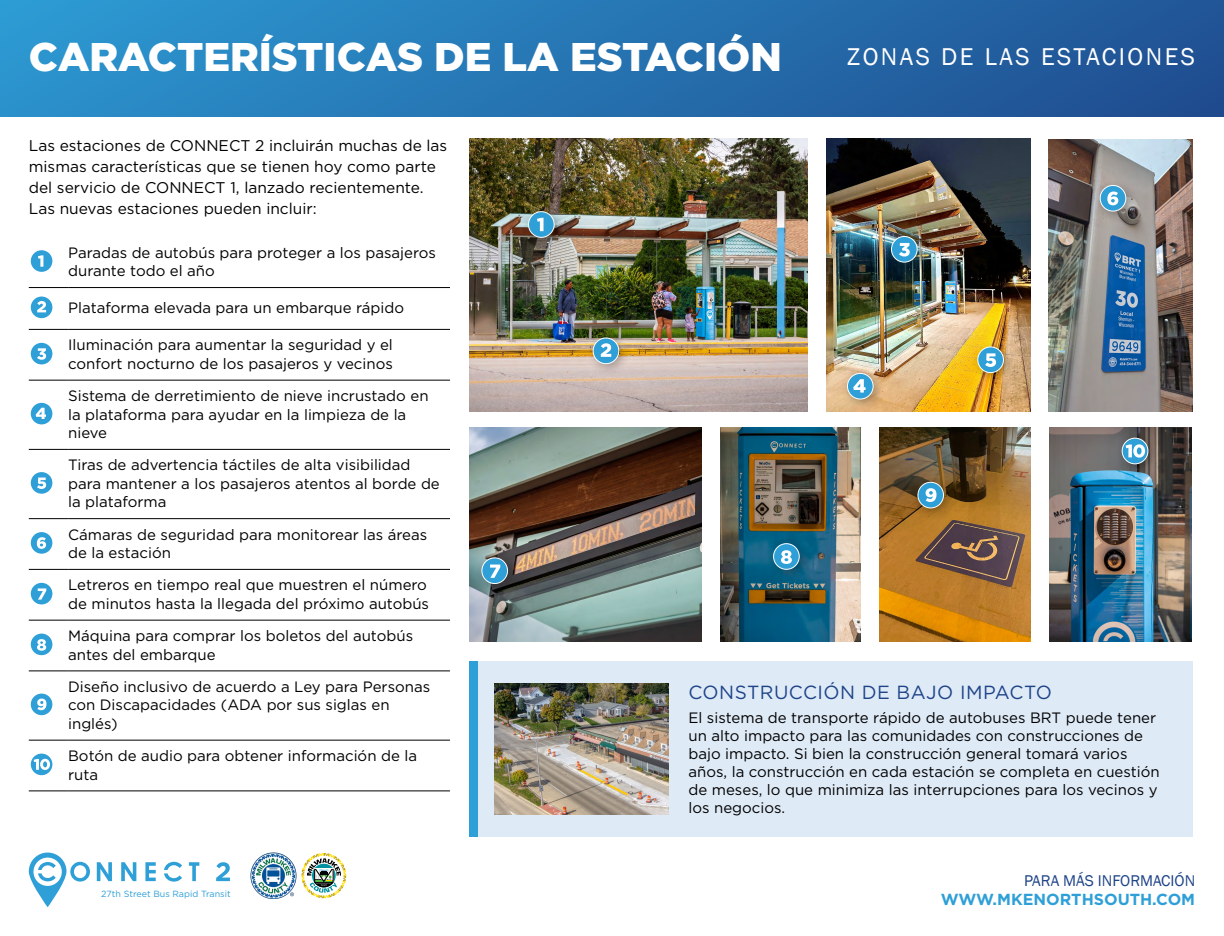
<style>
.page{position:relative;width:1224px;height:936px;background:#fff}
.page>*{position:absolute;margin:0;border:0;box-sizing:border-box;transform-origin:0 0}
.t1{font:900 40px "Gotham";color:#fff}
.t2{font:25px "Franklin Gothic";letter-spacing:.1em;color:#fff}
.t3{font:19px "Gotham";letter-spacing:.025em;color:#1e4488}
.t4{font:700 16px "Gotham";color:#2e9fd7}
.t5{font:16px "Franklin Gothic";color:#1e4488}
.t6{font:15.5px/21px "Gotham";color:#000}
.t7{font:15px/18.5px "Gotham";color:#000}
.t8{font:8.95px "Gotham";color:#2e9fd7}
</style>
<div class="page">
<div style="left:0;top:0;width:1224px;height:116px;background:linear-gradient(to right,#2c97d0,#205092)"></div>
<svg style="left:302px;top:853px;width:44px;height:45px"></svg>
<img style="left:251px;top:853px;width:46px;height:45px">
<svg style="left:29px;top:853px;width:61px;height:54px"></svg>
<svg style="left:97px;top:862px;width:15px;height:19px"></svg>
<svg style="left:121px;top:862px;width:15px;height:19px"></svg>
<svg style="left:189px;top:862px;width:10px;height:19px"></svg>
<svg style="left:164px;top:862px;width:18px;height:20px"></svg>
<svg style="left:145px;top:862px;width:11px;height:19px"></svg>
<svg style="left:216px;top:862px;width:14px;height:19px"></svg>
<hr style="left:29px;top:287px;width:39px;height:1px;background:#000">
<hr style="left:68px;top:287px;width:382px;height:1px;background:#000">
<hr style="left:29px;top:329px;width:39px;height:1px;background:#000">
<hr style="left:68px;top:329px;width:382px;height:1px;background:#000">
<hr style="left:29px;top:380px;width:39px;height:1px;background:#000">
<hr style="left:68px;top:380px;width:382px;height:1px;background:#000">
<hr style="left:29px;top:449px;width:39px;height:1px;background:#000">
<hr style="left:68px;top:449px;width:382px;height:1px;background:#000">
<hr style="left:29px;top:518px;width:39px;height:1px;background:#000">
<hr style="left:68px;top:518px;width:382px;height:1px;background:#000">
<hr style="left:29px;top:569px;width:39px;height:1px;background:#000">
<hr style="left:68px;top:569px;width:382px;height:1px;background:#000">
<hr style="left:29px;top:620px;width:39px;height:1px;background:#000">
<hr style="left:68px;top:620px;width:382px;height:1px;background:#000">
<hr style="left:29px;top:671px;width:39px;height:1px;background:#000">
<hr style="left:68px;top:671px;width:382px;height:1px;background:#000">
<hr style="left:29px;top:740px;width:39px;height:1px;background:#000">
<hr style="left:68px;top:740px;width:382px;height:1px;background:#000">
<hr style="left:29px;top:791px;width:39px;height:1px;background:#000">
<hr style="left:68px;top:791px;width:382px;height:1px;background:#000">
<div style="left:31px;top:250px;width:21px;height:22px;background:#2e9fd7;border-radius:50%"></div>
<svg style="left:38px;top:255px;width:5px;height:12px"></svg>
<div style="left:31px;top:297px;width:21px;height:21px;background:#2e9fd7;border-radius:50%"></div>
<svg style="left:37px;top:301px;width:9px;height:11px"></svg>
<div style="left:31px;top:343px;width:21px;height:21px;background:#2e9fd7;border-radius:50%"></div>
<svg style="left:37px;top:348px;width:9px;height:12px"></svg>
<div style="left:31px;top:403px;width:21px;height:21px;background:#2e9fd7;border-radius:50%"></div>
<svg style="left:36px;top:408px;width:10px;height:11px"></svg>
<div style="left:31px;top:472px;width:21px;height:22px;background:#2e9fd7;border-radius:50%"></div>
<svg style="left:37px;top:478px;width:9px;height:11px"></svg>
<div style="left:31px;top:532px;width:21px;height:22px;background:#2e9fd7;border-radius:50%"></div>
<svg style="left:37px;top:537px;width:9px;height:12px"></svg>
<div style="left:31px;top:583px;width:21px;height:21px;background:#2e9fd7;border-radius:50%"></div>
<svg style="left:38px;top:588px;width:8px;height:12px"></svg>
<div style="left:31px;top:634px;width:21px;height:21px;background:#2e9fd7;border-radius:50%"></div>
<svg style="left:37px;top:639px;width:9px;height:12px"></svg>
<div style="left:31px;top:694px;width:21px;height:21px;background:#2e9fd7;border-radius:50%"></div>
<svg style="left:37px;top:699px;width:9px;height:11px"></svg>
<div style="left:31px;top:754px;width:21px;height:21px;background:#2e9fd7;border-radius:50%"></div>
<svg style="left:34px;top:759px;width:16px;height:11px"></svg>
<img style="left:879px;top:428px;width:151px;height:214px">
<img style="left:1049px;top:428px;width:143px;height:214px">
<img style="left:720px;top:428px;width:140px;height:214px">
<img style="left:470px;top:428px;width:231px;height:213px">
<img style="left:826px;top:138px;width:204px;height:273px">
<div style="left:884px;top:229px;width:45px;height:45px;background:#000;opacity:.3"></div>
<div style="left:892px;top:236px;width:25px;height:26px;background:#2e9fd7;border-radius:50%"></div>
<div style="left:891px;top:236px;width:27px;height:27px;border:1px solid #fff;border-radius:50%"></div>
<svg style="left:899px;top:243px;width:11px;height:14px"></svg>
<img style="left:1049px;top:139px;width:144px;height:272px">
<img style="left:470px;top:138px;width:337px;height:273px">
<div style="left:586px;top:331px;width:45px;height:45px;background:#000;opacity:.3"></div>
<svg style="left:593px;top:338px;width:26px;height:26px"></svg>
<div style="left:593px;top:338px;width:26px;height:26px;border:1px solid #fff;border-radius:50%"></div>
<svg style="left:601px;top:343px;width:10px;height:14px"></svg>
<div style="left:521px;top:205px;width:45px;height:45px;background:#000;opacity:.3"></div>
<div style="left:529px;top:212px;width:25px;height:25px;background:#2e9fd7;border-radius:50%"></div>
<div style="left:528px;top:211px;width:27px;height:27px;border:1px solid #fff;border-radius:50%"></div>
<svg style="left:537px;top:218px;width:7px;height:13px"></svg>
<div style="left:840px;top:366px;width:45px;height:45px;background:#000;opacity:.3"></div>
<div style="left:847px;top:373px;width:26px;height:26px;background:#2e9fd7;border-radius:50%"></div>
<div style="left:847px;top:373px;width:27px;height:26px;border:1px solid #fff;border-radius:50%"></div>
<svg style="left:853px;top:379px;width:13px;height:14px"></svg>
<div style="left:971px;top:340px;width:45px;height:45px;background:#000;opacity:.3"></div>
<div style="left:978px;top:347px;width:25px;height:26px;background:#2e9fd7;border-radius:50%"></div>
<div style="left:977px;top:347px;width:27px;height:26px;border:1px solid #fff;border-radius:50%"></div>
<svg style="left:985px;top:353px;width:11px;height:14px"></svg>
<div style="left:475px;top:551px;width:45px;height:45px;background:#000;opacity:.3"></div>
<svg style="left:482px;top:558px;width:26px;height:26px"></svg>
<div style="left:482px;top:558px;width:26px;height:26px;border:1px solid #fff;border-radius:50%"></div>
<svg style="left:490px;top:565px;width:10px;height:13px"></svg>
<div style="left:1115px;top:431px;width:45px;height:45px;background:#000;opacity:.3"></div>
<svg style="left:1122px;top:438px;width:26px;height:26px"></svg>
<div style="left:1122px;top:438px;width:26px;height:26px;border:1px solid #fff;border-radius:50%"></div>
<svg style="left:1126px;top:444px;width:19px;height:14px"></svg>
<div style="left:766px;top:537px;width:45px;height:45px;background:#000;opacity:.3"></div>
<div style="left:774px;top:544px;width:25px;height:25px;background:#2e9fd7;border-radius:50%"></div>
<div style="left:773px;top:543px;width:27px;height:27px;border:1px solid #fff;border-radius:50%"></div>
<svg style="left:781px;top:550px;width:11px;height:14px"></svg>
<div style="left:911px;top:475px;width:45px;height:45px;background:#000;opacity:.3"></div>
<svg style="left:918px;top:482px;width:26px;height:26px"></svg>
<div style="left:918px;top:482px;width:26px;height:26px;border:1px solid #fff;border-radius:50%"></div>
<svg style="left:926px;top:488px;width:10px;height:14px"></svg>
<div style="left:1093px;top:178px;width:45px;height:45px;background:#000;opacity:.3"></div>
<svg style="left:1100px;top:185px;width:26px;height:26px"></svg>
<div style="left:1100px;top:185px;width:26px;height:26px;border:1px solid #fff;border-radius:50%"></div>
<svg style="left:1107px;top:192px;width:11px;height:13px"></svg>
<div style="left:470px;top:662px;width:723px;height:175px;background:#dfeaf7"></div>
<div style="left:470px;top:662px;width:8px;height:175px;background:#2e9fd7"></div>
<img style="left:495px;top:684px;width:173px;height:131px">
<h1 class="t1" style="left:29px;top:34px;width:754px">CARACTERÍSTICAS DE LA ESTACIÓN</h1>
<h2 class="t2" style="left:847px;top:42px;width:350px">ZONAS DE LAS ESTACIONES</h2>
<p class="t6" style="left:29px;top:135px;width:420px">Las estaciones de CONNECT 2 incluirán muchas de las mismas características que se tienen hoy como parte del servicio de CONNECT 1, lanzado recientemente.<br>Las nuevas estaciones pueden incluir:</p>
<p class="t7" style="left:68px;top:243px;width:369px">Paradas de autobús para proteger a los pasajeros durante todo el año</p>
<p class="t7" style="left:68px;top:298px;width:338px">Plataforma elevada para un embarque rápido</p>
<p class="t7" style="left:68px;top:336px;width:326px">Iluminación para aumentar la seguridad y el confort nocturno de los pasajeros y vecinos</p>
<p class="t7" style="left:68px;top:386px;width:362px">Sistema de derretimiento de nieve incrustado en la plataforma para ayudar en la limpieza de la nieve</p>
<p class="t7" style="left:68px;top:456px;width:373px">Tiras de advertencia táctiles de alta visibilidad para mantener a los pasajeros atentos al borde de la plataforma</p>
<p class="t7" style="left:68px;top:525px;width:361px">Cámaras de seguridad para monitorear las áreas de la estación</p>
<p class="t7" style="left:68px;top:576px;width:362px">Letreros en tiempo real que muestren el número de minutos hasta la llegada del próximo autobús</p>
<p class="t7" style="left:68px;top:626px;width:346px">Máquina para comprar los boletos del autobús antes del embarque</p>
<p class="t7" style="left:68px;top:677px;width:364px">Diseño inclusivo de acuerdo a Ley para Personas con Discapacidades (ADA por sus siglas en inglés)</p>
<p class="t7" style="left:68px;top:746px;width:350px">Botón de audio para obtener información de la ruta</p>
<p class="t8" style="left:101px;top:888px;width:131px">27th Street Bus Rapid Transit</p>
<p class="t3" style="left:688px;top:680px;width:365px">CONSTRUCCIÓN DE BAJO IMPACTO</p>
<p class="t7" style="left:688px;top:709px;width:473px;line-height:18px">El sistema de transporte rápido de autobuses BRT puede tener un alto impacto para las comunidades con construcciones de bajo impacto. Si bien la construcción general tomará varios años, la construcción en cada estación se completa en cuestión de meses, lo que minimiza las interrupciones para los vecinos y los negocios.</p>
<p class="t5" style="left:1024px;top:870px;width:173px">PARA MÁS INFORMACIÓN</p>
<p class="t4" style="left:941px;top:890px;width:256px">WWW.MKENORTHSOUTH.COM</p>
</div>
